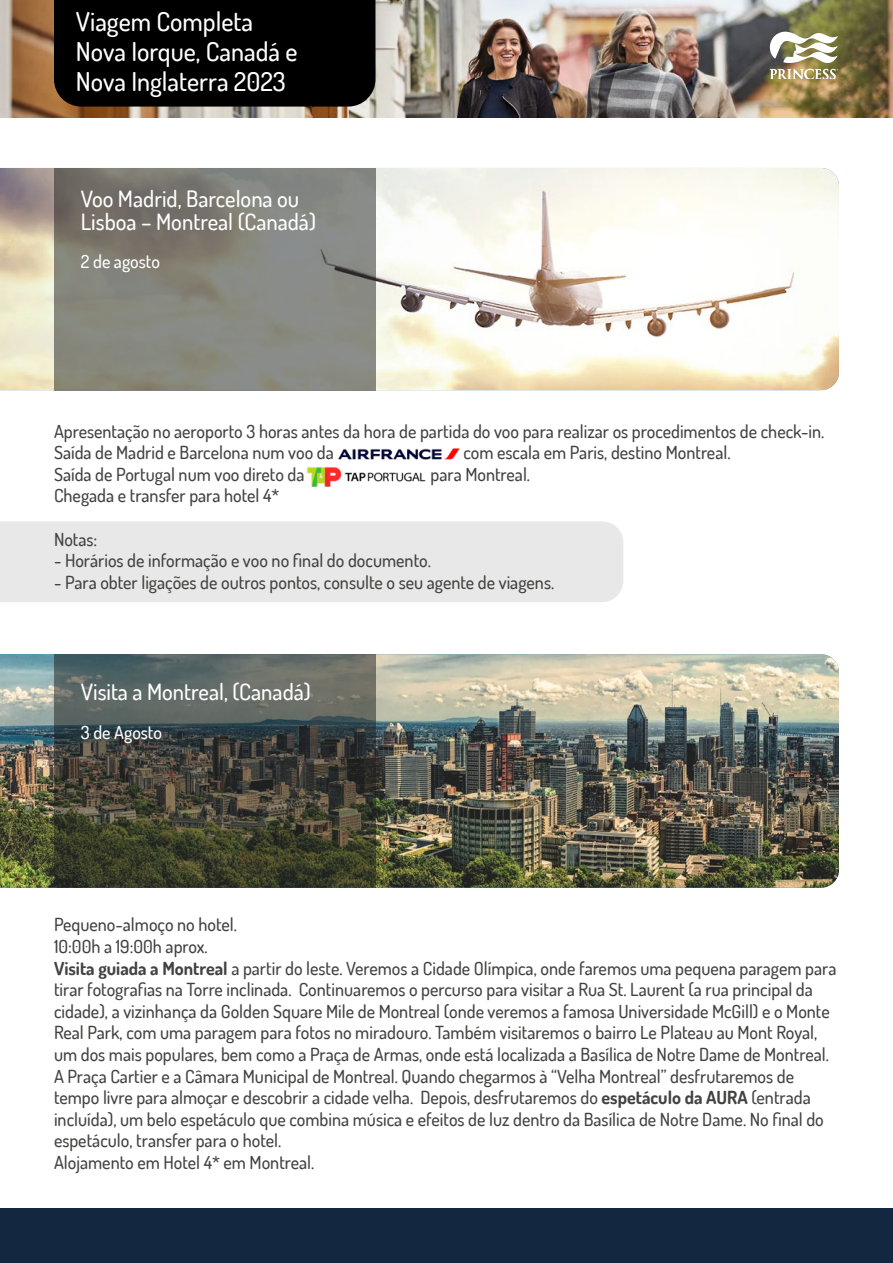
<style>
.page{position:relative;width:893px;height:1263px;background:#fff}
.page>*{position:absolute;margin:0;border:0;box-sizing:border-box;transform-origin:0 0}
.t1{font:500 25.95px/30px "Dosis";color:#fff}
.t2{font:500 22.5px/22.5px "Dosis";color:#fff}
.t3{font:500 18px/21.6px "Dosis";color:#424340}
.t4{font:500 18px "Dosis";color:#fff}
.s1{font-weight:700}
</style>
<div class="page">
<img style="left:0;top:0;width:893px;height:118px">
<div style="left:0;top:521px;width:623px;height:81px;background:#e8e8e8"></div>
<img style="left:0;top:168px;width:839px;height:222px">
<div style="left:0;top:1209px;width:893px;height:54px;background:#142740"></div>
<svg style="left:54px;top:168px;width:321px;height:222px;background:#83837b"></svg>
<img style="left:0;top:654px;width:839px;height:234px">
<svg style="left:54px;top:654px;width:321px;height:234px;background:#484c42"></svg>
<div style="left:54px;top:0;width:321px;height:107px;background:#000"></div>
<svg style="left:770px;top:30px;width:68px;height:48px"></svg>
<img style="left:339px;top:448px;width:120px;height:12px">
<img style="left:307px;top:467px;width:119px;height:20px">
<h1 class="t1" style="left:76px;top:5px;width:223px">Viagem Completa<br>Nova Iorque, Canadá e<br>Nova Inglaterra 2023</h1>
<p class="t2" style="left:81px;top:187px;width:237px">Voo Madrid, Barcelona ou<br>Lisboa – Montreal (Canadá)</p>
<p class="t4" style="left:81px;top:250px;width:81px">2 de agosto</p>
<p class="t3" style="left:54px;top:420px;width:772px">Apresentação no aeroporto 3 horas antes da hora de partida do voo para realizar os procedimentos de check-in.<br>Saída de Madrid e Barcelona num voo da</p>
<p class="t3" style="left:463px;top:441px;width:269px">com escala em Paris, destino Montreal.</p>
<p class="t3" style="left:54px;top:463px;width:252px">Saída de Portugal num voo direto da</p>
<p class="t3" style="left:431px;top:463px;width:101px">para Montreal.</p>
<p class="t3" style="left:54px;top:485px;width:227px">Chegada e transfer para hotel 4*</p>
<p class="t3" style="left:54px;top:528px;width:45px">Notas:</p>
<p class="t3" style="left:54px;top:549px;width:378px">- Horários de informação e voo no final do documento.</p>
<p class="t3" style="left:54px;top:571px;width:502px">- Para obter ligações de outros pontos, consulte o seu agente de viagens.</p>
<p class="t2" style="left:81px;top:680px;width:232px">Visita a Montreal, (Canadá)</p>
<p class="t4" style="left:81px;top:720px;width:83px">3 de Agosto</p>
<p class="t3" style="left:54px;top:913px;width:784px">Pequeno-almoço no hotel.<br>10:00h a 19:00h aprox.<br><span class="s1">Visita guiada a Montreal</span> a partir do leste. Veremos a Cidade Olímpica, onde faremos uma pequena paragem para tirar fotografias na Torre inclinada. Continuaremos o percurso para visitar a Rua St. Laurent (a rua principal da cidade), a vizinhança da Golden Square Mile de Montreal (onde veremos a famosa Universidade McGill) e o Monte Real Park, com uma paragem para fotos no miradouro. Também visitaremos o bairro Le Plateau au Mont Royal, um dos mais populares, bem como a Praça de Armas, onde está localizada a Basílica de Notre Dame de Montreal.<br>A Praça Cartier e a Câmara Municipal de Montreal. Quando chegarmos à “Velha Montreal” desfrutaremos de tempo livre para almoçar e descobrir a cidade velha. Depois, desfrutaremos do <span class="s1">espetáculo da AURA</span> (entrada incluída), um belo espetáculo que combina música e efeitos de luz dentro da Basílica de Notre Dame. No final do espetáculo, transfer para o hotel.<br>Alojamento em Hotel 4* em Montreal.</p>
</div>
